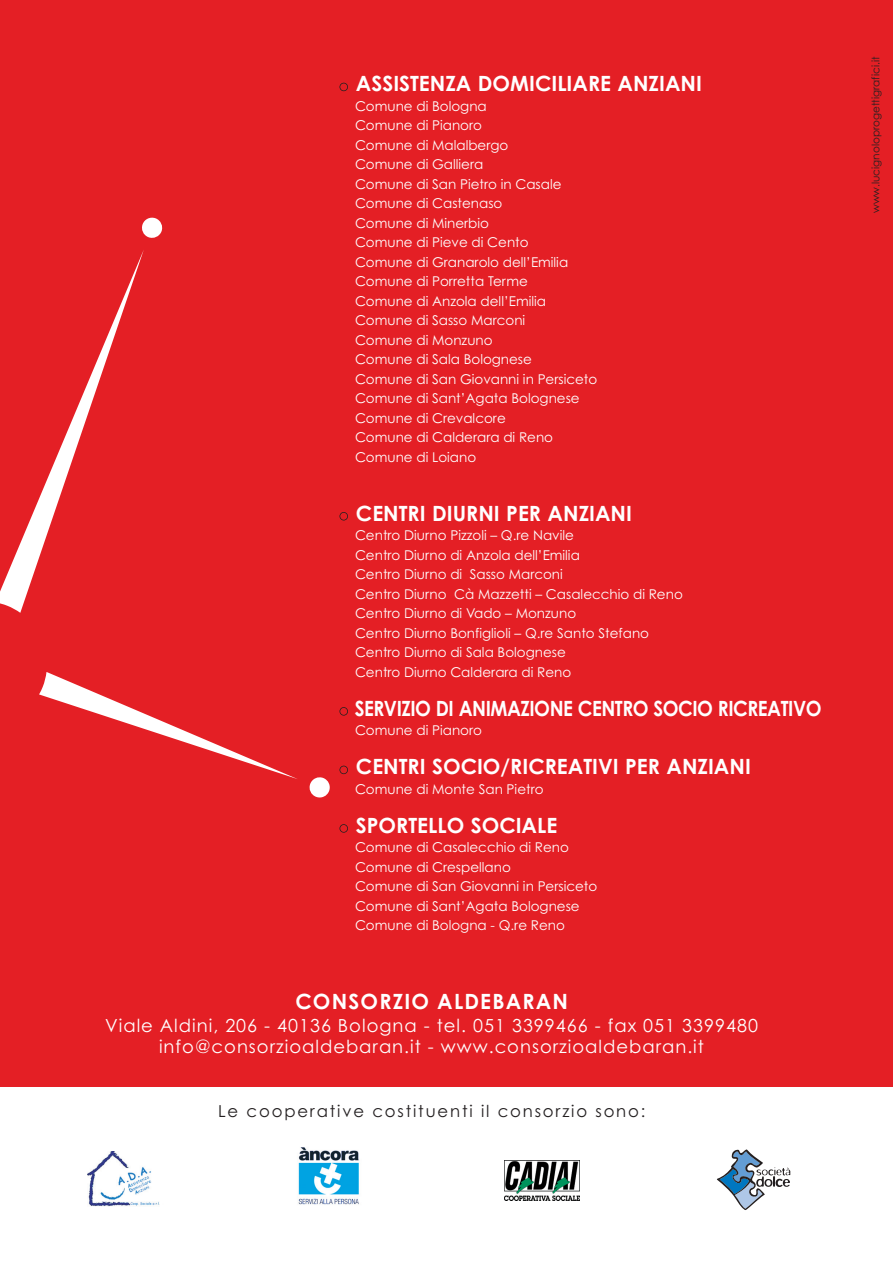
<style>
.page{position:relative;width:893px;height:1261px;background:#fff}
.page>*{position:absolute;margin:0;border:0;box-sizing:border-box;transform-origin:0 0}
.t1{font:700 21px "Century Gothic";color:#fff}
.t2{font:700 21px "Century Gothic";letter-spacing:-.025em;color:#fff;scale:.9 1}
.t3{font:700 21px "Century Gothic";letter-spacing:.055em;color:#fff}
.t4{font:18px/21.6px "Century Gothic";letter-spacing:.055em;color:#fff;text-align:center}
.t5{font:16.5px "Century Gothic";letter-spacing:.11em;color:#231f20}
.t6{font:13.5px/19.5px "Century Gothic";color:#fff}
.t7{font:10.5px "Century Gothic";color:#231f20}
</style>
<div class="page">
<div style="left:0;top:0;width:893px;height:1086px;background:#e41f25"></div>
<svg style="left:0;top:250px;width:144px;height:362px"></svg>
<svg style="left:39px;top:672px;width:258px;height:107px"></svg>
<svg style="left:142px;top:218px;width:21px;height:20px"></svg>
<svg style="left:309px;top:777px;width:21px;height:21px"></svg>
<hr style="left:892px;top:0;width:1px;height:1260px;background:#fff">
<div style="left:339px;top:824px;width:9px;height:8px;border:2px solid #231f20;border-radius:50%"></div>
<div style="left:339px;top:765px;width:9px;height:9px;border:2px solid #231f20;border-radius:50%"></div>
<div style="left:339px;top:707px;width:9px;height:8px;border:2px solid #231f20;border-radius:50%"></div>
<div style="left:339px;top:512px;width:9px;height:8px;border:2px solid #231f20;border-radius:50%"></div>
<div style="left:339px;top:83px;width:9px;height:8px;border:2px solid #231f20;border-radius:50%"></div>
<img style="left:504px;top:1160px;width:75px;height:40px">
<img style="left:298px;top:1147px;width:61px;height:58px">
<img style="left:87px;top:1151px;width:73px;height:55px">
<svg style="left:717px;top:1149px;width:73px;height:61px"></svg>
<h1 class="t1" style="left:356px;top:70px;width:347px">ASSISTENZA DOMICILIARE ANZIANI</h1>
<p class="t6" style="left:355px;top:96px;width:244px">Comune di Bologna<br>Comune di Pianoro<br>Comune di Malalbergo<br>Comune di Galliera<br>Comune di San Pietro in Casale<br>Comune di Castenaso<br>Comune di Minerbio<br>Comune di Pieve di Cento<br>Comune di Granarolo dell’Emilia<br>Comune di Porretta Terme<br>Comune di Anzola dell’Emilia<br>Comune di Sasso Marconi<br>Comune di Monzuno<br>Comune di Sala Bolognese<br>Comune di San Giovanni in Persiceto<br>Comune di Sant’Agata Bolognese<br>Comune di Crevalcore<br>Comune di Calderara di Reno<br>Comune di Loiano</p>
<h1 class="t1" style="left:356px;top:499px;width:278px">CENTRI DIURNI PER ANZIANI</h1>
<p class="t6" style="left:355px;top:525px;width:329px">Centro Diurno Pizzoli – Q.re Navile<br>Centro Diurno di Anzola dell’Emilia<br>Centro Diurno di Sasso Marconi<br>Centro Diurno Cà Mazzetti – Casalecchio di Reno Centro Diurno di Vado – Monzuno<br>Centro Diurno Bonfiglioli – Q.re Santo Stefano Centro Diurno di Sala Bolognese<br>Centro Diurno Calderara di Reno</p>
<h1 class="t2" style="left:355px;top:694px;width:520px">SERVIZIO DI ANIMAZIONE CENTRO SOCIO RICREATIVO</h1>
<p class="t6" style="left:355px;top:720px;width:129px">Comune di Pianoro</p>
<h1 class="t1" style="left:356px;top:753px;width:396px">CENTRI SOCIO/RICREATIVI PER ANZIANI</h1>
<p class="t6" style="left:355px;top:778px;width:190px">Comune di Monte San Pietro</p>
<h1 class="t1" style="left:356px;top:811px;width:203px">SPORTELLO SOCIALE</h1>
<p class="t6" style="left:355px;top:837px;width:244px">Comune di Casalecchio di Reno<br>Comune di Crespellano<br>Comune di San Giovanni in Persiceto<br>Comune di Sant’Agata Bolognese<br>Comune di Bologna - Q.re Reno</p>
<h1 class="t3" style="left:295px;top:987px;width:274px">CONSORZIO ALDEBARAN</h1>
<h2 class="t4" style="left:105px;top:1013px;width:654px">Viale Aldini, 206 - 40136 Bologna - tel. 051 3399466 - fax 051 3399480 info@consorzioaldebaran.it - www.consorzioaldebaran.it</h2>
<p class="t5" style="left:218px;top:1100px;width:429px">Le cooperative costituenti il consorzio sono:</p>
<p class="t7" style="left:869px;top:213px;width:158px;rotate:-90deg">www.lucignoloprogettigrafici.it</p>
</div>
